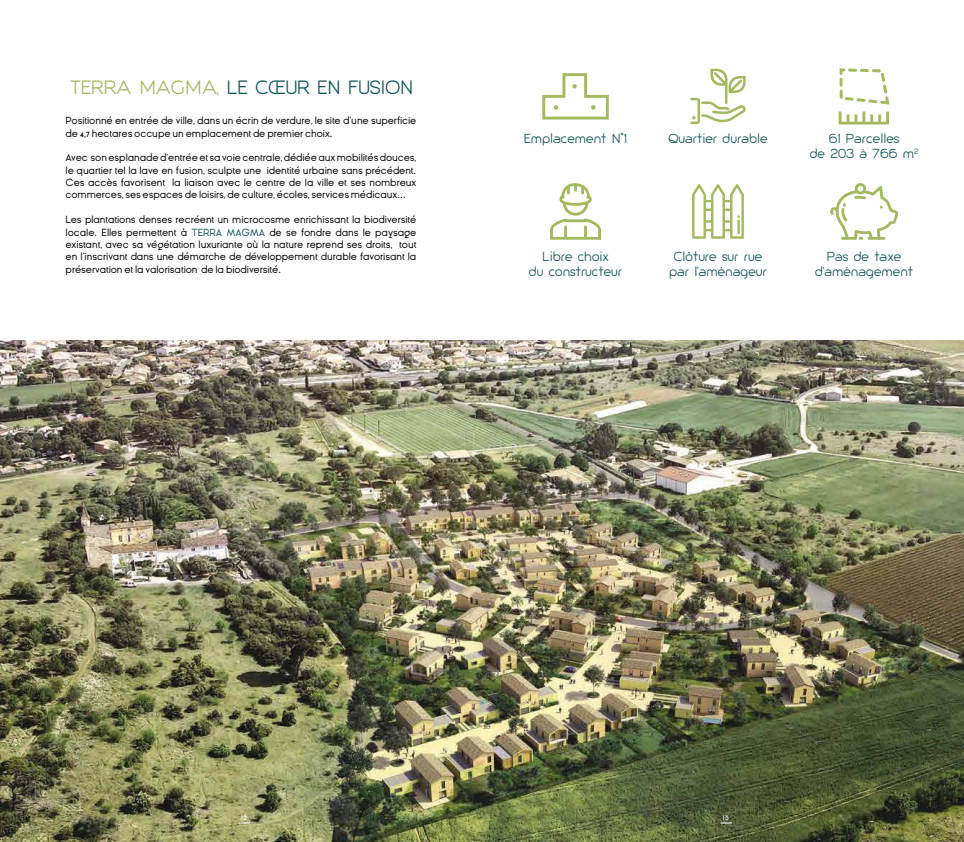
<style>
.page{position:relative;width:964px;height:842px;background:#fff}
.page>*{position:absolute;margin:0;border:0;box-sizing:border-box;transform-origin:0 0}
.t1{font:18px "Giorgio";color:#125559}
.t2{font:12.2px/14.7px "Giorgio";color:#125559;text-align:center}
.t3{font:10.3px/12.4px "Ginora Sans";letter-spacing:-.01em;color:#000;text-align:justify}
.t4{font:9px "Ginora Sans";color:#fff}
.s1{color:#a2b95f}
.s2{color:#125559}
</style>
<div class="page">
<img style="left:0;top:340px;width:964px;height:502px">
<svg style="left:720px;top:823px;width:12px;height:1px"></svg>
<svg style="left:550px;top:183px;width:51px;height:57px"></svg>
<svg style="left:542px;top:73px;width:67px;height:47px"></svg>
<svg style="left:692px;top:184px;width:52px;height:55px"></svg>
<hr style="left:737px;top:220px;width:3px;height:14px;background:#a2b95f">
<svg style="left:690px;top:69px;width:56px;height:55px"></svg>
<svg style="left:830px;top:183px;width:68px;height:57px"></svg>
<svg style="left:839px;top:68px;width:50px;height:37px"></svg>
<svg style="left:839px;top:112px;width:50px;height:12px"></svg>
<h1 class="t1" style="left:70px;top:76px;width:344px"><span class="s1">TERRA MAGMA,</span> LE CŒUR EN FUSION</h1>
<p class="t3" style="left:66px;top:115px;width:352px">Positionné en entrée de ville, dans un écrin de verdure, le site d’une superficie de 4,7 hectares occupe un emplacement de premier choix.</p>
<p class="t3" style="left:66px;top:152px;width:352px">Avec son esplanade d’entrée et sa voie centrale, dédiée aux mobilités douces, le quartier tel la lave en fusion, sculpte une identité urbaine sans précédent.<br>Ces accès favorisent la liaison avec le centre de la ville et ses nombreux commerces, ses espaces de loisirs, de culture, écoles, services médicaux...</p>
<p class="t3" style="left:66px;top:213px;width:352px">Les plantations denses recréent un microcosme enrichissant la biodiversité locale. Elles permettent à <span class="s2">TERRA MAGMA</span> de se fondre dans le paysage existant, avec sa végétation luxuriante où la nature reprend ses droits, tout en l’inscrivant dans une démarche de développement durable favorisant la préservation et la valorisation de la biodiversité.</p>
<p class="t2" style="left:524px;top:132px;width:104px">Emplacement N°1</p>
<p class="t2" style="left:529px;top:250px;width:95px">Libre choix<br>du constructeur</p>
<p class="t2" style="left:668px;top:132px;width:101px">Quartier durable</p>
<p class="t2" style="left:669px;top:250px;width:99px">Clôture sur rue par l’aménageur</p>
<p class="t2" style="left:810px;top:132px;width:110px">61 Parcelles<br>de 203 à 766 m<sup>2</sup></p>
<p class="t2" style="left:815px;top:250px;width:99px">Pas de taxe d’aménagement</p>
<p class="t4" style="left:241px;top:812px;width:8px">12</p>
<p class="t4" style="left:722px;top:812px;width:8px">13</p>
</div>
